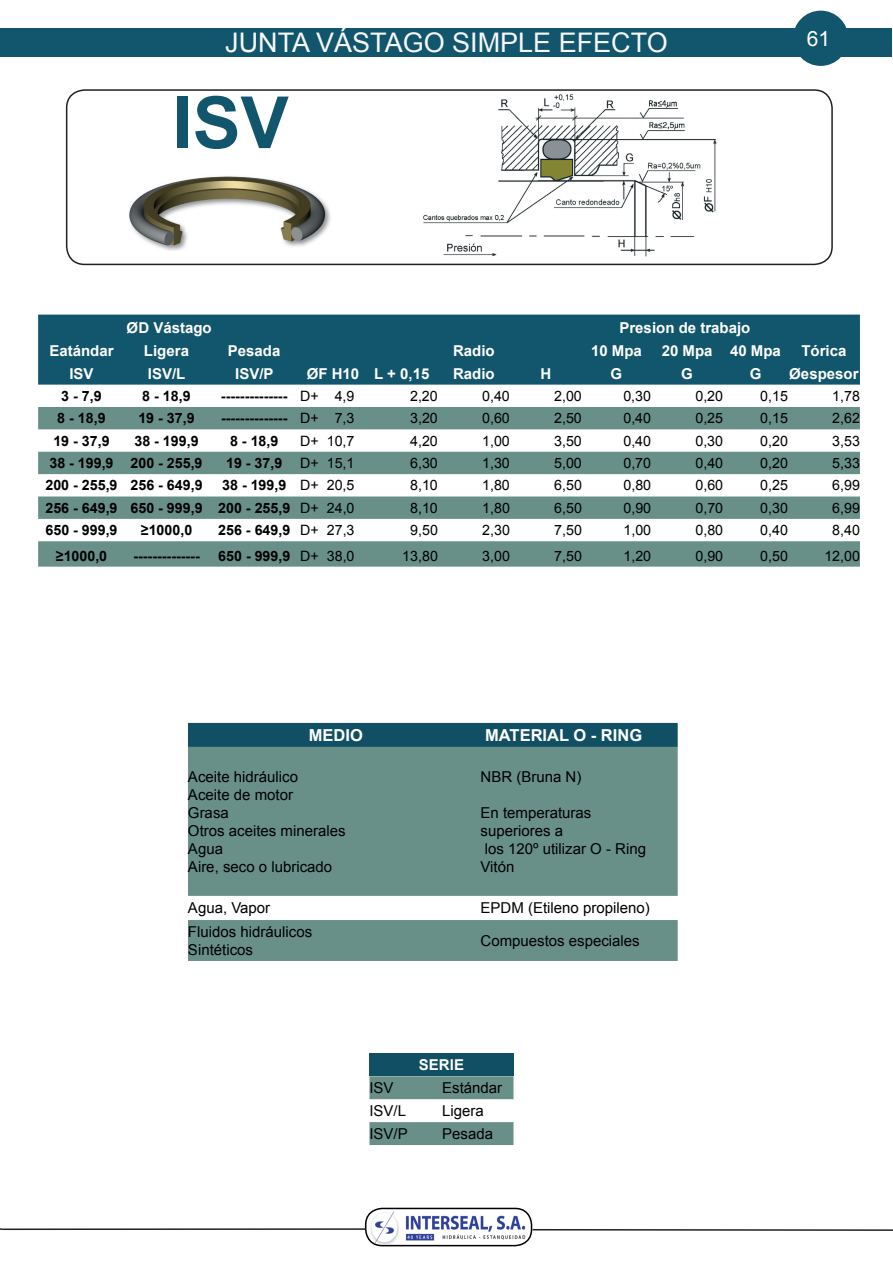
<style>
.page{position:relative;width:893px;height:1263px;background:#fff}
.page>*{position:absolute;margin:0;border:0;box-sizing:border-box;transform-origin:0 0}
.t1{font:700 72px "Arial";color:#11566d}
.t2{font:27px "Arial";color:#f7f7f8}
.t3{font:21px "Arial";color:#fff}
.t4{font:700 16.5px "Arial";color:#fff}
.t5{font:15px/18px "Arial";color:#000001}
.t6{font:700 15px "Arial";color:#fff}
.t7{font:700 14.25px "Arial";color:#000001}
.t8{font:14.25px "Arial";color:#000001}
.s1{font-weight:400}
</style>
<div class="page">
<div style="left:188px;top:723px;width:490px;height:24px;background:#104f64"></div>
<svg style="left:188px;top:747px;width:490px;height:214px;fill:#689088"></svg>
<div style="left:369px;top:1053px;width:144px;height:23px;background:#104f64"></div>
<svg style="left:369px;top:1076px;width:144px;height:69px"></svg>
<div style="left:1px;top:28px;width:891px;height:29px;background:#11566d"></div>
<img style="left:423px;top:94px;width:294px;height:163px">
<img style="left:129px;top:176px;width:202px;height:75px">
<div style="left:793px;top:11px;width:55px;height:55px;background:#11566d;border-radius:50%"></div>
<div style="left:38px;top:315px;width:822px;height:70px;background:#11566d"></div>
<svg style="left:38px;top:407px;width:822px;height:160px;fill:#689088"></svg>
<img style="left:366px;top:1208px;width:165px;height:36px">
<div style="left:365px;top:1208px;width:167px;height:38px;border:2px solid #000001;border-radius:16px"></div>
<hr style="left:2px;top:1228px;width:364px;height:2px;background:#231f20">
<hr style="left:533px;top:1229px;width:360px;height:2px;background:#231f20">
<div style="left:66px;top:89px;width:767px;height:176px;border:2px solid #231f20;border-radius:18px"></div>
<h2 class="t2" style="left:225px;top:25px;width:444px">JUNTA VÁSTAGO SIMPLE EFECTO</h2>
<h1 class="t1" style="left:173px;top:75px;width:118px">ISV</h1>
<h3 class="t3" style="left:807px;top:25px;width:25px">61</h3>
<p class="t6" style="left:127px;top:317px;width:87px">ØD Vástago</p>
<p class="t6" style="left:619px;top:317px;width:132px">Presion de trabajo</p>
<p class="t6" style="left:49px;top:340px;width:66px">Eatándar</p>
<p class="t6" style="left:144px;top:340px;width:47px">Ligera</p>
<p class="t6" style="left:228px;top:340px;width:54px">Pesada</p>
<p class="t6" style="left:591px;top:340px;width:52px">10 Mpa</p>
<p class="t6" style="left:662px;top:340px;width:121px">20 Mpa 40 Mpa</p>
<p class="t6" style="left:801px;top:340px;width:47px">Tórica</p>
<p class="t6" style="left:69px;top:363px;width:26px">ISV</p>
<p class="t6" style="left:148px;top:363px;width:39px">ISV/L</p>
<p class="t6" style="left:235px;top:363px;width:40px">ISV/P</p>
<p class="t6" style="left:453px;top:363px;width:43px">Radio</p>
<p class="t6" style="left:611px;top:363px;width:13px">G</p>
<p class="t6" style="left:681px;top:363px;width:13px">G</p>
<p class="t6" style="left:750px;top:363px;width:13px">G</p>
<p class="t6" style="left:789px;top:363px;width:71px">Øespesor</p>
<p class="t7" style="left:61px;top:386px;width:42px">3 - 7,9</p>
<p class="t7" style="left:142px;top:386px;width:50px">8 - 18,9</p>
<p class="t7" style="left:221px;top:386px;width:135px">-------------- <span class="s1">D+ 4,9</span></p>
<p class="t8" style="left:410px;top:387px;width:29px">2,20</p>
<p class="t8" style="left:482px;top:387px;width:29px">0,40</p>
<p class="t8" style="left:554px;top:387px;width:29px">2,00</p>
<p class="t8" style="left:623px;top:387px;width:29px">0,30</p>
<p class="t8" style="left:695px;top:387px;width:29px">0,20</p>
<p class="t8" style="left:760px;top:387px;width:29px">0,15</p>
<p class="t8" style="left:832px;top:387px;width:29px">1,78</p>
<p class="t7" style="left:57px;top:409px;width:50px">8 - 18,9</p>
<p class="t7" style="left:138px;top:409px;width:58px">19 - 37,9</p>
<p class="t7" style="left:221px;top:409px;width:135px">-------------- <span class="s1">D+ 7,3</span></p>
<p class="t8" style="left:410px;top:409px;width:29px">3,20</p>
<p class="t8" style="left:482px;top:409px;width:29px">0,60</p>
<p class="t8" style="left:554px;top:409px;width:29px">2,50</p>
<p class="t8" style="left:623px;top:409px;width:29px">0,40</p>
<p class="t8" style="left:695px;top:409px;width:29px">0,25</p>
<p class="t8" style="left:760px;top:409px;width:29px">0,15</p>
<p class="t8" style="left:832px;top:409px;width:29px">2,62</p>
<p class="t7" style="left:53px;top:431px;width:58px">19 - 37,9</p>
<p class="t7" style="left:134px;top:431px;width:66px">38 - 199,9</p>
<p class="t7" style="left:230px;top:431px;width:50px">8 - 18,9</p>
<p class="t8" style="left:300px;top:431px;width:56px">D+ 10,7</p>
<p class="t8" style="left:410px;top:431px;width:29px">4,20</p>
<p class="t8" style="left:482px;top:431px;width:29px">1,00</p>
<p class="t8" style="left:554px;top:431px;width:29px">3,50</p>
<p class="t8" style="left:623px;top:431px;width:29px">0,40</p>
<p class="t8" style="left:695px;top:431px;width:29px">0,30</p>
<p class="t8" style="left:760px;top:431px;width:29px">0,20</p>
<p class="t8" style="left:832px;top:431px;width:29px">3,53</p>
<p class="t7" style="left:49px;top:454px;width:155px">38 - 199,9 200 - 255,9</p>
<p class="t7" style="left:226px;top:454px;width:58px">19 - 37,9</p>
<p class="t8" style="left:300px;top:454px;width:56px">D+ 15,1</p>
<p class="t8" style="left:410px;top:454px;width:29px">6,30</p>
<p class="t8" style="left:482px;top:454px;width:29px">1,30</p>
<p class="t8" style="left:554px;top:454px;width:29px">5,00</p>
<p class="t8" style="left:623px;top:454px;width:29px">0,70</p>
<p class="t8" style="left:695px;top:454px;width:29px">0,40</p>
<p class="t8" style="left:760px;top:454px;width:29px">0,20</p>
<p class="t8" style="left:832px;top:454px;width:29px">5,33</p>
<p class="t7" style="left:45px;top:476px;width:159px">200 - 255,9 256 - 649,9</p>
<p class="t7" style="left:222px;top:476px;width:134px">38 - 199,9 <span class="s1">D+ 20,5</span></p>
<p class="t8" style="left:410px;top:476px;width:29px">8,10</p>
<p class="t8" style="left:482px;top:476px;width:29px">1,80</p>
<p class="t8" style="left:554px;top:476px;width:29px">6,50</p>
<p class="t8" style="left:623px;top:476px;width:29px">0,80</p>
<p class="t8" style="left:695px;top:476px;width:29px">0,60</p>
<p class="t8" style="left:760px;top:476px;width:29px">0,25</p>
<p class="t8" style="left:832px;top:476px;width:29px">6,99</p>
<p class="t7" style="left:45px;top:498px;width:311px">256 - 649,9 650 - 999,9 200 - 255,9 <span class="s1">D+ 24,0</span></p>
<p class="t8" style="left:410px;top:498px;width:29px">8,10</p>
<p class="t8" style="left:482px;top:498px;width:29px">1,80</p>
<p class="t8" style="left:554px;top:498px;width:29px">6,50</p>
<p class="t8" style="left:623px;top:498px;width:29px">0,90</p>
<p class="t8" style="left:695px;top:498px;width:29px">0,70</p>
<p class="t8" style="left:760px;top:498px;width:29px">0,30</p>
<p class="t8" style="left:832px;top:498px;width:29px">6,99</p>
<p class="t7" style="left:45px;top:521px;width:74px">650 - 999,9</p>
<p class="t7" style="left:141px;top:521px;width:53px">≥1000,0</p>
<p class="t7" style="left:218px;top:521px;width:138px">256 - 649,9 <span class="s1">D+ 27,3</span></p>
<p class="t8" style="left:410px;top:521px;width:29px">9,50</p>
<p class="t8" style="left:482px;top:521px;width:29px">2,30</p>
<p class="t8" style="left:554px;top:521px;width:29px">7,50</p>
<p class="t8" style="left:623px;top:521px;width:29px">1,00</p>
<p class="t8" style="left:695px;top:521px;width:29px">0,80</p>
<p class="t8" style="left:760px;top:521px;width:29px">0,40</p>
<p class="t8" style="left:832px;top:521px;width:29px">8,40</p>
<p class="t7" style="left:56px;top:546px;width:53px">≥1000,0</p>
<p class="t7" style="left:133px;top:546px;width:68px">--------------</p>
<p class="t7" style="left:218px;top:546px;width:138px">650 - 999,9 <span class="s1">D+ 38,0</span></p>
<p class="t8" style="left:402px;top:546px;width:37px">13,80</p>
<p class="t8" style="left:482px;top:546px;width:29px">3,00</p>
<p class="t8" style="left:554px;top:546px;width:29px">7,50</p>
<p class="t8" style="left:623px;top:546px;width:29px">1,20</p>
<p class="t8" style="left:695px;top:546px;width:29px">0,90</p>
<p class="t8" style="left:760px;top:546px;width:29px">0,50</p>
<p class="t8" style="left:824px;top:546px;width:37px">12,00</p>
<p class="t6" style="left:453px;top:340px;width:43px">Radio</p>
<p class="t6" style="left:307px;top:363px;width:124px">ØF H10 L + 0,15</p>
<p class="t6" style="left:540px;top:363px;width:12px">H</p>
<p class="t4" style="left:309px;top:724px;width:56px">MEDIO</p>
<p class="t4" style="left:485px;top:724px;width:159px">MATERIAL O - RING</p>
<p class="t5" style="left:188px;top:768px;width:159px">Aceite hidráulico<br>Aceite de motor<br>Grasa<br>Otros aceites minerales<br>Agua<br>Aire, seco o lubricado</p>
<p class="t5" style="left:481px;top:768px;width:102px">NBR (Bruna N)</p>
<p class="t5" style="left:481px;top:804px;width:167px">En temperaturas superiores a<br>los 120º utilizar O - Ring<br>Vitón</p>
<p class="t5" style="left:188px;top:899px;width:84px">Agua, Vapor</p>
<p class="t5" style="left:481px;top:899px;width:171px">EPDM (Etileno propileno)</p>
<p class="t5" style="left:188px;top:923px;width:126px">Fluidos hidráulicos<br>Sintéticos</p>
<p class="t5" style="left:481px;top:932px;width:161px">Compuestos especiales</p>
<p class="t6" style="left:419px;top:1055px;width:47px">SERIE</p>
<p class="t5" style="left:369px;top:1079px;width:26px">ISV</p>
<p class="t5" style="left:442px;top:1079px;width:62px">Estándar</p>
<p class="t5" style="left:369px;top:1102px;width:38px">ISV/L</p>
<p class="t5" style="left:442px;top:1102px;width:43px">Ligera</p>
<p class="t5" style="left:369px;top:1125px;width:40px">ISV/P</p>
<p class="t5" style="left:442px;top:1125px;width:52px">Pesada</p>
</div>
